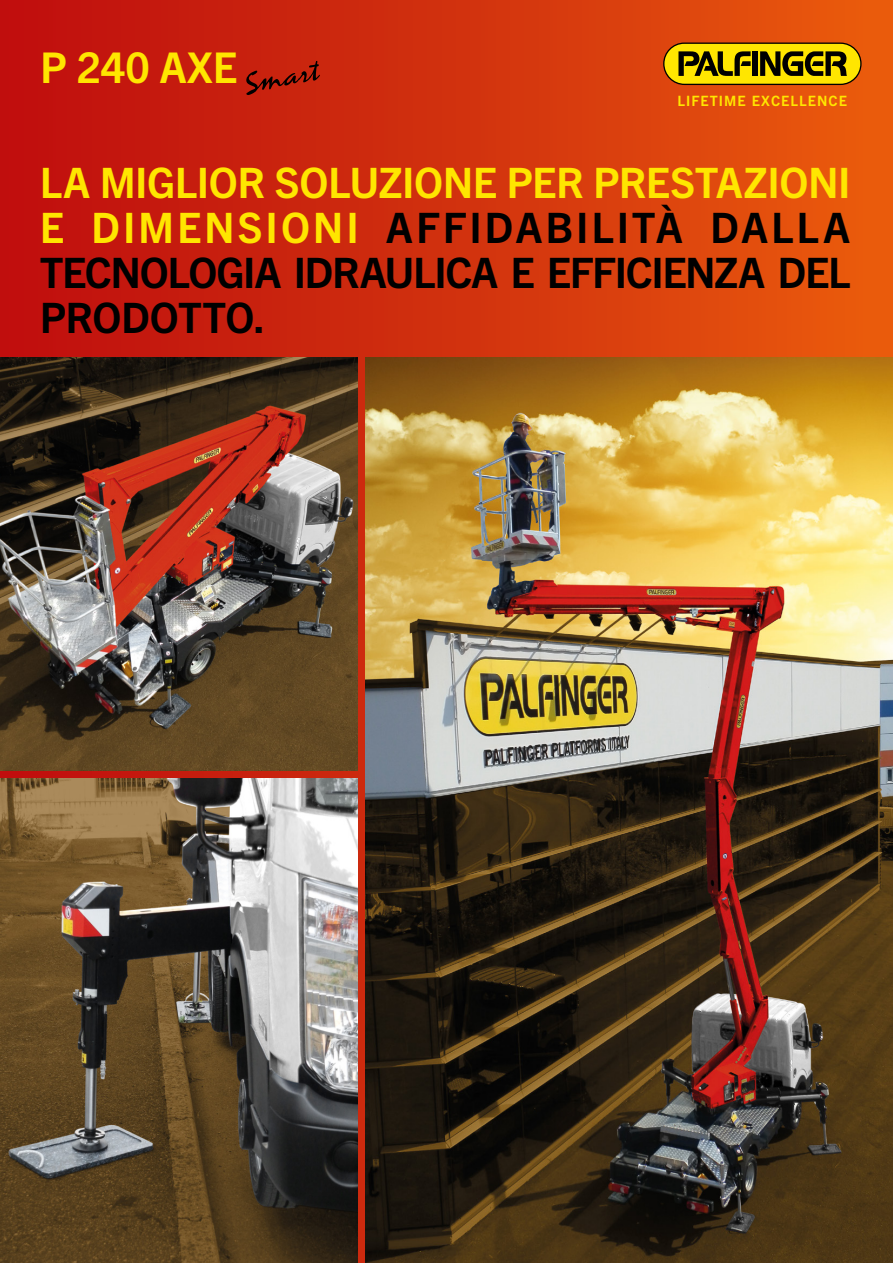
<style>
.page{position:relative;width:893px;height:1263px;background:#fff}
.page>*{position:absolute;margin:0;border:0;box-sizing:border-box;transform-origin:0 0}
.t1{font:700 42.45px "Trade Gothic Next LT Pro";color:#ffe600}
.t2{font:700 42px/45px "Trade Gothic Next LT Pro";letter-spacing:-.03em;color:#000;text-align:justify}
.t3{font:700 14.25px "Trade Gothic Next LT Pro";color:#ffe600}
.s1{color:#ffe600}
</style>
<div class="page">
<div style="left:0;top:0;width:893px;height:357px;background:linear-gradient(to right,#bd0b0e,#e85a0d)"></div>
<svg style="left:245px;top:61px;width:75px;height:34px"></svg>
<svg style="left:663px;top:43px;width:199px;height:42px"></svg>
<img style="left:0;top:357px;width:357px;height:413px">
<img style="left:0;top:779px;width:357px;height:484px">
<img style="left:366px;top:357px;width:527px;height:906px">
<p class="t1" style="left:40px;top:38px;width:199px">P 240 AXE</p>
<p class="t3" style="left:677px;top:91px;width:18px">LIFETIM</p>
<p class="t3" style="left:737px;top:91px;width:25px">E EXCELLENCE</p>
<p class="t2" style="left:40px;top:157px;width:812px"><span class="s1">LA MIGLIOR SOLUZIONE PER PRESTAZIONI E DIMENSIONI</span> AFFIDABILITÀ DALLA TECNOLOGIA IDRAULICA E EFFICIENZA DEL PRODOTTO.</p>
</div>
